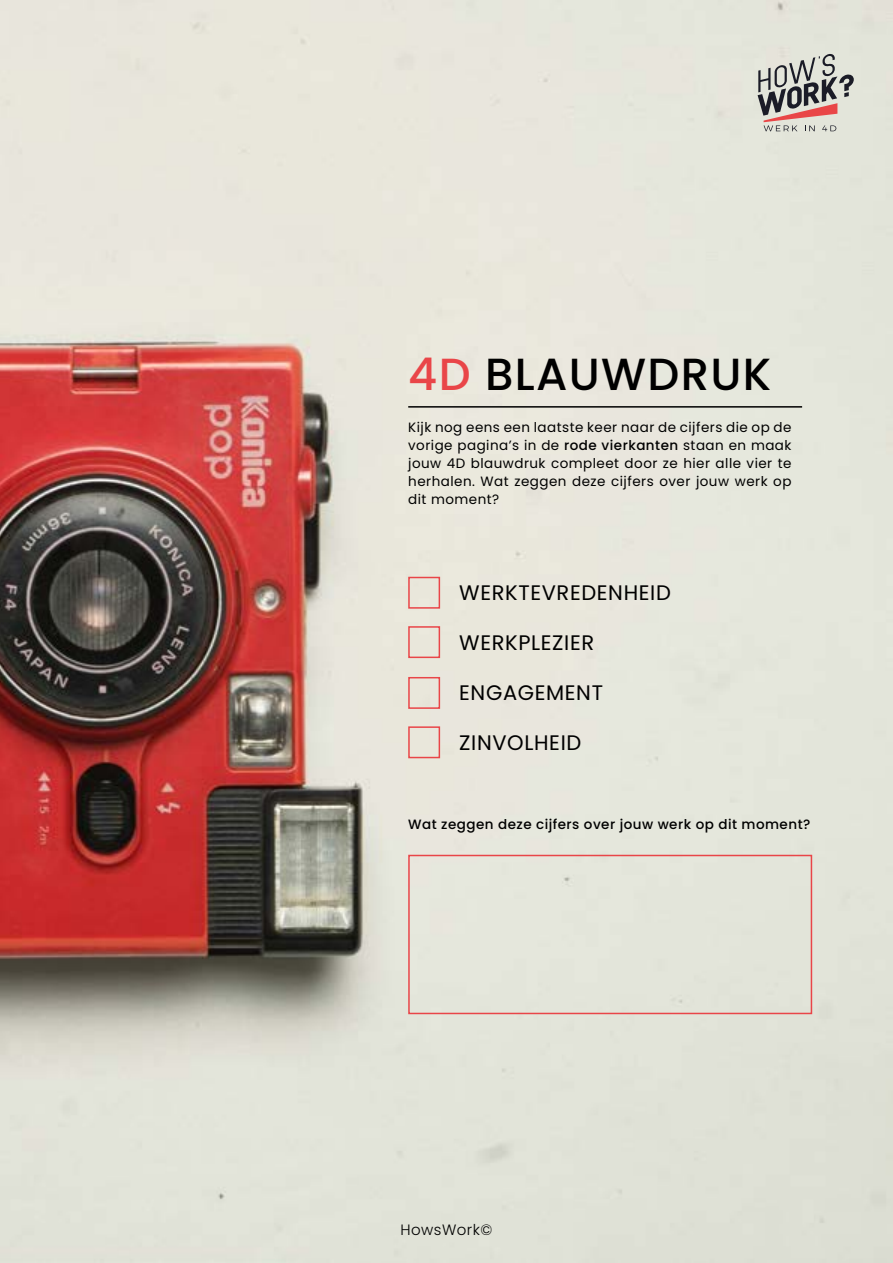
<style>
.page{position:relative;width:893px;height:1263px;background:#fff}
.page>*{position:absolute;margin:0;border:0;box-sizing:border-box;transform-origin:0 0}
.t1{font:500 45px "Poppins";letter-spacing:.03em;color:#000}
.t2{font:21px "Poppins";letter-spacing:.03em;color:#000}
.t3{font:300 15px "Poppins";letter-spacing:.03em;color:#000}
.t4{font:13.5px/18px "Poppins";letter-spacing:.035em;color:#000;text-align:justify}
.t5{font:500 13.5px "Poppins";letter-spacing:.035em;color:#000}
.s1{color:#e94548}
.s2{font-weight:500}
</style>
<div class="page">
<img style="left:0;top:0;width:893px;height:1263px">
<div style="left:408px;top:577px;width:32px;height:32px;border:2px solid #e94548"></div>
<div style="left:408px;top:626px;width:32px;height:32px;border:2px solid #e94548"></div>
<div style="left:408px;top:677px;width:32px;height:32px;border:2px solid #e94548"></div>
<div style="left:408px;top:726px;width:32px;height:32px;border:2px solid #e94548"></div>
<hr style="left:408px;top:406px;width:394px;height:2px;background:#000">
<svg style="left:758px;top:54px;width:96px;height:77px;background:#b4aca7"></svg>
<div style="left:408px;top:855px;width:404px;height:159px;border:2px solid #e94548"></div>
<h1 class="t1" style="left:408px;top:348px;width:365px"><span class="s1">4D</span> BLAUWDRUK</h1>
<p class="t4" style="left:408px;top:419px;width:385px">Kijk nog eens een laatste keer naar de cijfers die op de vorige pagina’s in de <span class="s2">rode vierkanten</span> staan en maak jouw 4D blauwdruk compleet door ze hier alle vier te herhalen. Wat zeggen deze cijfers over jouw werk op dit moment?</p>
<h2 class="t2" style="left:459px;top:581px;width:213px">WERKTEVREDENHEID</h2>
<h2 class="t2" style="left:459px;top:630px;width:136px">WERKPLEZIER</h2>
<h2 class="t2" style="left:459px;top:681px;width:145px">ENGAGEMENT</h2>
<h2 class="t2" style="left:459px;top:730px;width:124px">ZINVOLHEID</h2>
<p class="t5" style="left:408px;top:816px;width:404px">Wat zeggen deze cijfers over jouw werk op dit moment?</p>
<p class="t3" style="left:401px;top:1221px;width:93px">HowsWork©</p>
</div>
